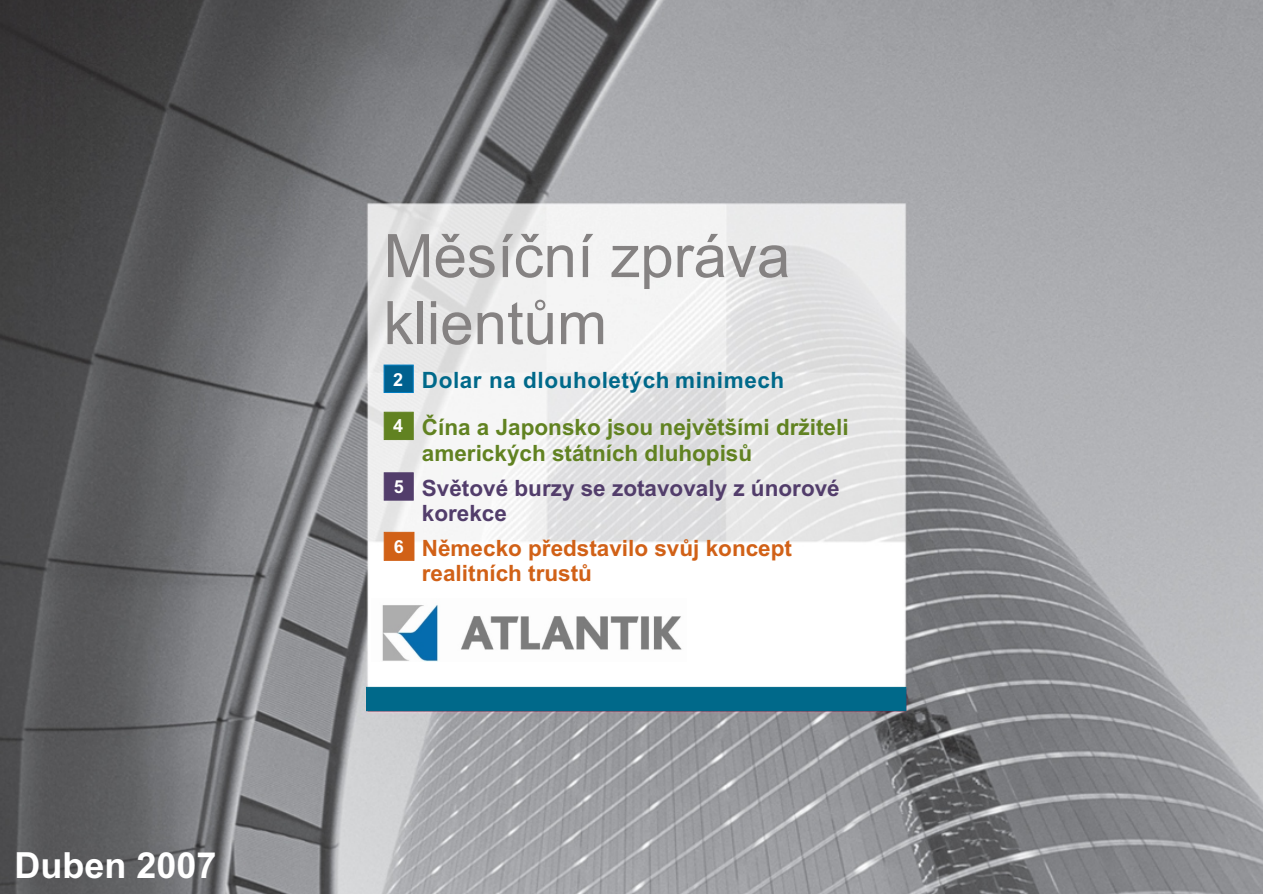
<style>
.page{position:relative;width:1263px;height:894px;background:#fff}
.page>*{position:absolute;margin:0;border:0;box-sizing:border-box;transform-origin:0 0}
.t1{font:60px/67.1px "Arial";color:#858282}
.t2{font:700 36px "Arial";color:#fff}
.t3{font:700 22.5px/25.2px "Arial";color:#618221}
.t4{font:700 22.5px/25.2px "Arial";color:#d16117}
.t5{font:700 22.5px/25.2px "Arial";color:#523d6b}
.t6{font:700 22.5px "Arial";letter-spacing:.025em;color:#00698a}
.t7{font:700 18px "Arial";color:#fff}
</style>
<div class="page">
<img style="left:0;top:0;width:1263px;height:894px">
<div style="left:366px;top:687px;width:540px;height:24px;background:#00698a;border:1px solid #00698a"></div>
<img style="left:372px;top:599px;width:315px;height:63px">
<div style="left:384px;top:365px;width:29px;height:28px;background:#00618f;border:1px solid #007dc2"></div>
<div style="left:384px;top:412px;width:29px;height:28px;background:#618221;border:1px solid #618221"></div>
<div style="left:384px;top:473px;width:29px;height:27px;background:#523d6b"></div>
<div style="left:384px;top:532px;width:30px;height:29px;background:#d16117;border:1px solid #d16117"></div>
<h2 class="t2" style="left:14px;top:851px;width:204px">Duben 2007</h2>
<h1 class="t1" style="left:384px;top:228px;width:408px">Mìsíèní zpráva klientùm</h1>
<p class="t7" style="left:393px;top:373px;width:12px">2</p>
<p class="t6" style="left:422px;top:371px;width:364px">Dolar na dlouholetých minimech</p>
<p class="t7" style="left:393px;top:419px;width:12px">4</p>
<p class="t3" style="left:422px;top:417px;width:428px">Èína a Japonsko jsou nejvìtšími držiteli amerických státních dluhopisù</p>
<p class="t7" style="left:394px;top:480px;width:12px">5</p>
<p class="t5" style="left:422px;top:477px;width:419px">Svìtové burzy se zotavovaly z únorové korekce</p>
<p class="t7" style="left:394px;top:540px;width:12px">6</p>
<p class="t4" style="left:422px;top:537px;width:372px">Nìmecko pøedstavilo svùj koncept realitních trustù</p>
</div>
